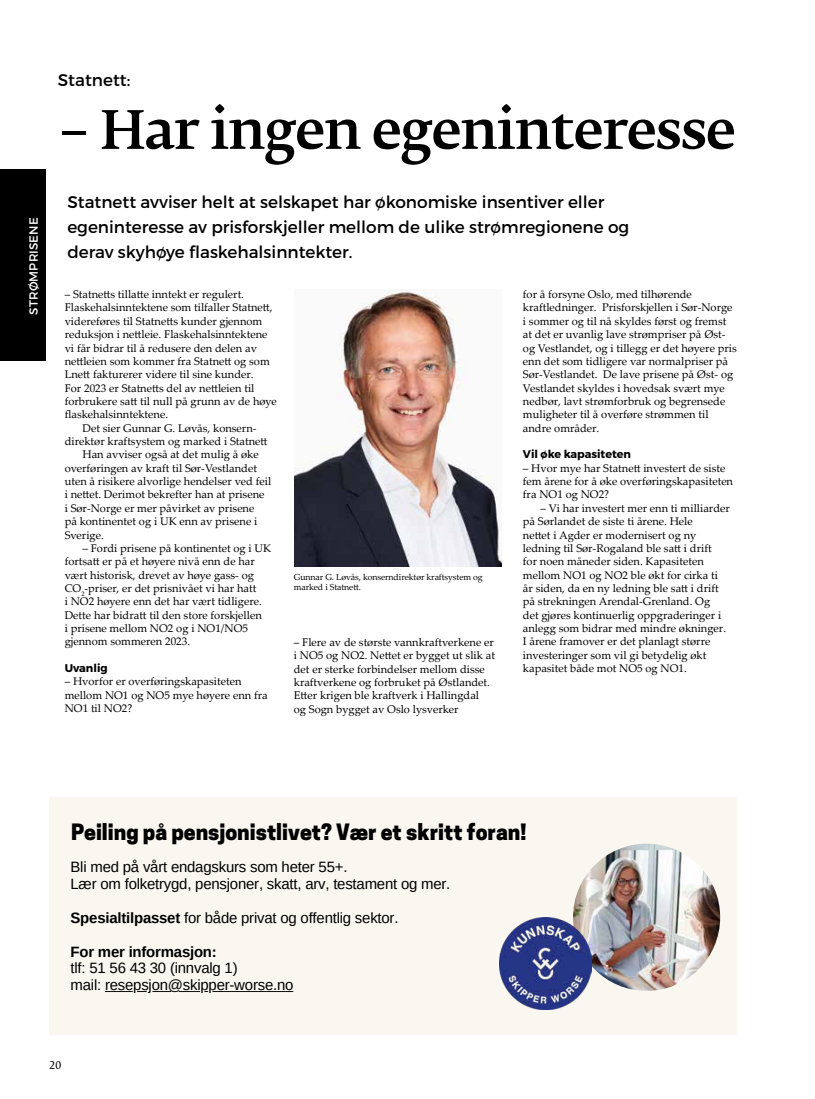
<style>
.page{position:relative;width:815px;height:1099px;background:#fff}
.page>*{position:absolute;margin:0;border:0;box-sizing:border-box;transform-origin:0 0}
.t1{font:500 52.5px "Fedra Serif B Std";letter-spacing:-.02em;color:#000}
.t2{font:21.12px "font 000000002 abafc 91";color:#000}
.t3{font:16.88px/25px "Montserrat";color:#000}
.t4{font:15px/16.8px "font 000000002 abafc 91";letter-spacing:-.015em;color:#000}
.t5{font:11.88px "Montserrat";letter-spacing:.01em;color:#fff}
.t6{font:11.12px/13.4px "Palatino Linotype";color:#000}
.t7{font:700 11.12px "Montserrat";color:#000}
.t8{font:10.62px "Fedra Serif B Std";color:#000}
.t9{font:8.75px/10.5px "Palatino Linotype";letter-spacing:-.01em;color:#000}
</style>
<div class="page">
<div style="left:0;top:169px;width:45px;height:191px;background:#000"></div>
<div style="left:49px;top:797px;width:688px;height:238px;background:#f9f7f0"></div>
<hr style="left:212px;top:991px;width:81px;height:1px;background:#000">
<svg style="left:179px;top:991px;width:29px;height:1px"></svg>
<svg style="left:105px;top:991px;width:66px;height:1px"></svg>
<img style="left:573px;top:843px;width:147px;height:147px;border-radius:73px">
<img style="left:499px;top:917px;width:93px;height:92px">
<img style="left:295px;top:290px;width:207px;height:276px">
<p class="t5" style="left:26px;top:314px;width:99px;rotate:-90deg">STRØMPRISENE</p>
<h3 class="t3" style="left:58px;top:67px;width:74px">Statnett:</h3>
<h1 class="t1" style="left:58px;top:93px;width:679px">– Har ingen egeninteresse</h1>
<h3 class="t3" style="left:67px;top:189px;width:564px">Statnett avviser helt at selskapet har økonomiske insentiver eller egeninteresse av prisforskjeller mellom de ulike strømregionene og derav skyhøye flaskehalsinntekter.</h3>
<p class="t6" style="left:65px;top:287px;width:181px">– Statnetts tillatte inntekt er regulert.</p>
<p class="t6" style="left:65px;top:300px;width:209px">Flaskehalsinntektene som tilfaller Statnett,</p>
<p class="t6" style="left:65px;top:314px;width:199px">videreføres til Statnetts kunder gjennom</p>
<p class="t6" style="left:65px;top:327px;width:204px">reduksjon i nettleie. Flaskehalsinntektene</p>
<p class="t6" style="left:65px;top:340px;width:194px">vi får bidrar til å redusere den delen av</p>
<p class="t6" style="left:65px;top:354px;width:207px">nettleien som kommer fra Statnett og som</p>
<p class="t6" style="left:65px;top:367px;width:190px">Lnett fakturerer videre til sine kunder.</p>
<p class="t6" style="left:65px;top:381px;width:191px">For 2023 er Statnetts del av nettleien til</p>
<p class="t6" style="left:65px;top:394px;width:214px">forbrukere satt til null på grunn av de høye</p>
<p class="t6" style="left:65px;top:407px;width:105px">flaskehalsinntektene.</p>
<p class="t6" style="left:82px;top:421px;width:175px">Det sier Gunnar G. Løvås, konsern-</p>
<p class="t6" style="left:65px;top:434px;width:204px">direktør kraftsystem og marked i Statnett</p>
<p class="t6" style="left:82px;top:447px;width:178px">Han avviser også at det mulig å øke</p>
<p class="t6" style="left:65px;top:461px;width:194px">overføringen av kraft til Sør-Vestlandet</p>
<p class="t6" style="left:65px;top:474px;width:208px">uten å risikere alvorlige hendelser ved feil</p>
<p class="t6" style="left:65px;top:487px;width:201px">i nettet. Derimot bekrefter han at prisene</p>
<p class="t6" style="left:65px;top:501px;width:191px">i Sør-Norge er mer påvirket av prisene</p>
<p class="t6" style="left:65px;top:514px;width:194px">på kontinentet og i UK enn av prisene i</p>
<p class="t6" style="left:65px;top:527px;width:41px">Sverige.</p>
<p class="t6" style="left:65px;top:541px;width:208px;text-indent:18px">– Fordi prisene på kontinentet og i UK fortsatt er på et høyere nivå enn de har vært historisk, drevet av høye gass- og CO<sub>2</sub>-priser, er det prisnivået vi har hatt<br>i NO2 høyere enn det har vært tidligere.<br>Dette har bidratt til den store forskjellen<br>i prisene mellom NO2 og i NO1/NO5 gjennom sommeren 2023.</p>
<p class="t7" style="left:65px;top:661px;width:44px">Uvanlig</p>
<p class="t6" style="left:65px;top:674px;width:205px">– Hvorfor er overføringskapasiteten mellom NO1 og NO5 mye høyere enn fra<br>NO1 til NO2?</p>
<p class="t9" style="left:294px;top:571px;width:190px">Gunnar G. Løvås, konserndirektør kraftsystem og marked i Statnett.</p>
<p class="t6" style="left:294px;top:635px;width:203px">– Flere av de største vannkraftverkene er i NO5 og NO2. Nettet er bygget ut slik at det er sterke forbindelser mellom disse kraftverkene og forbruket på Østlandet.<br>Etter krigen ble kraftverk i Hallingdal<br>og Sogn bygget av Oslo lysverker</p>
<p class="t6" style="left:523px;top:287px;width:215px">for å forsyne Oslo, med tilhørende kraftledninger. Prisforskjellen i Sør-Norge i sommer og til nå skyldes først og fremst at det er uvanlig lave strømpriser på Øst&shy;og Vestlandet, og i tillegg er det høyere pris enn det som tidligere var normalpriser på Sør-Vestlandet. De lave prisene på Øst- og Vestlandet skyldes i hovedsak svært mye nedbør, lavt strømforbruk og begrensede muligheter til å overføre strømmen til andre områder.</p>
<p class="t7" style="left:523px;top:447px;width:110px">Vil øke kapasiteten</p>
<p class="t6" style="left:523px;top:461px;width:212px">– Hvor mye har Statnett investert de siste fem årene for å øke overføringskapasiteten fra NO1 og NO2?</p>
<p class="t6" style="left:523px;top:501px;width:208px;text-indent:18px">– Vi har investert mer enn ti milliarder på Sørlandet de siste ti årene. Hele<br>nettet i Agder er modernisert og ny ledning til Sør-Rogaland ble satt i drift<br>for noen måneder siden. Kapasiteten mellom NO1 og NO2 ble økt for cirka ti år siden, da en ny ledning ble satt i drift på strekningen Arendal-Grenland. Og<br>det gjøres kontinuerlig oppgraderinger i anlegg som bidrar med mindre økninger.<br>I årene framover er det planlagt større investeringer som vil gi betydelig økt kapasitet både mot NO5 og NO1.</p>
<h2 class="t2" style="left:71px;top:819px;width:457px">Peiling på pensjonistlivet? Vær et skritt foran!</h2>
<h3 class="t4" style="left:71px;top:859px;width:381px">Bli med på vårt endagskurs som heter 55+.<br>Lær om folketrygd, pensjoner, skatt, arv, testament og mer.</h3>
<h3 class="t4" style="left:71px;top:909px;width:330px">Spesialtilpasset for både privat og offentlig sektor.</h3>
<h3 class="t4" style="left:71px;top:943px;width:224px">For mer informasjon:<br>tlf: 51 56 43 30 (innvalg 1)<br>mail: resepsjon@skipper-worse.no</h3>
<p class="t8" style="left:49px;top:1057px;width:14px">20</p>
</div>
